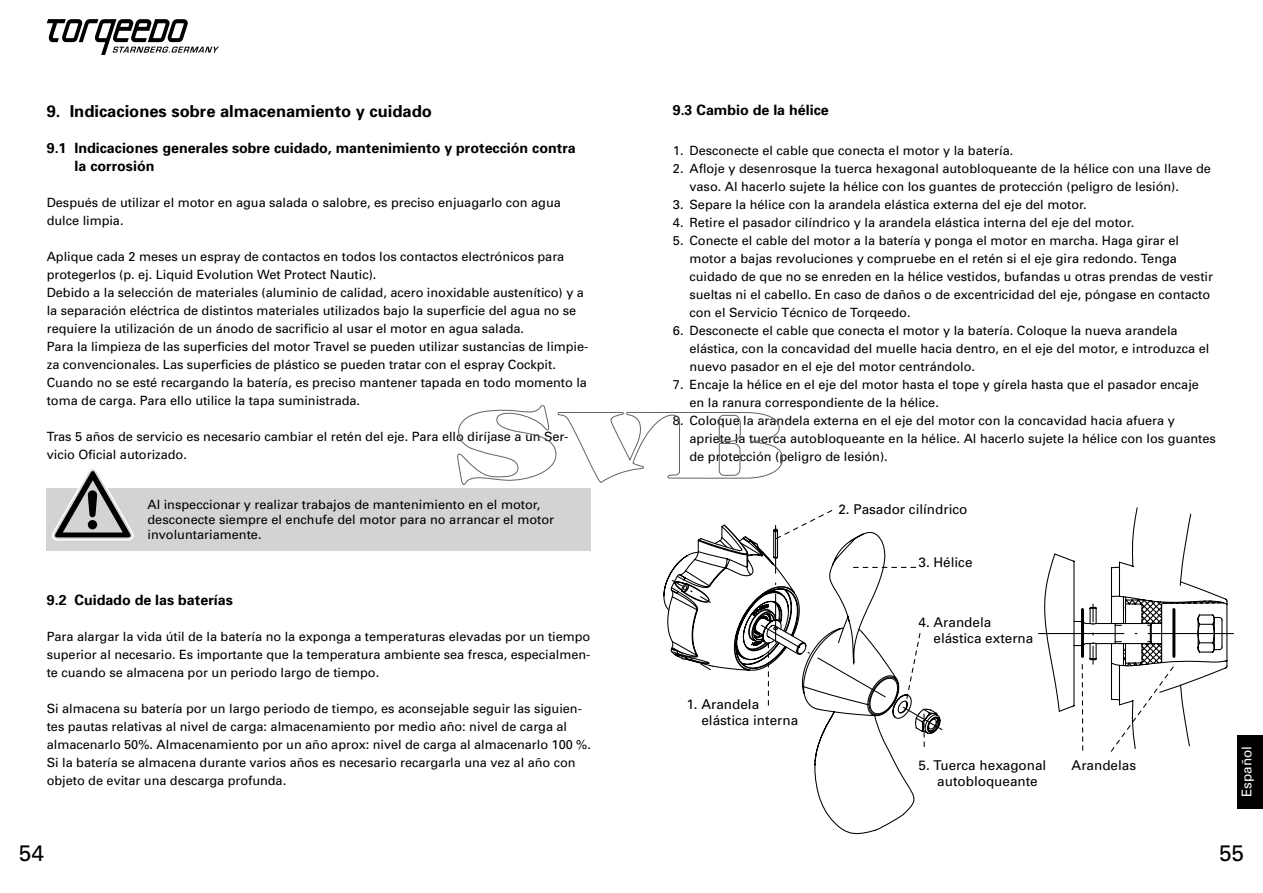
<style>
.page{position:relative;width:1263px;height:893px;background:#fff}
.page>*{position:absolute;margin:0;border:0;box-sizing:border-box;transform-origin:0 0}
.t1{font:22.5px "Univers";color:#000}
.t2{font:700 16.5px "Univers";color:#000}
.t3{font:700 14.25px/18px "Univers";color:#000}
.t4{font:13.5px/16.2px "Univers";color:#000}
.t5{font:13.5px "Univers";color:#fff}
.t6{font:12.75px/18px "Univers";color:#000}
</style>
<div class="page">
<svg style="left:47px;top:19px;width:172px;height:36px"></svg>
<div style="left:1237px;top:735px;width:26px;height:73px;background:#000"></div>
<div style="left:47px;top:488px;width:544px;height:63px;background:#d1d3d4"></div>
<svg style="left:52px;top:469px;width:82px;height:72px"></svg>
<svg style="left:814px;top:731px;width:122px;height:104px"></svg>
<svg style="left:663px;top:531px;width:280px;height:200px"></svg>
<svg style="left:670px;top:510px;width:163px;height:195px"></svg>
<svg style="left:853px;top:567px;width:63px;height:1px"></svg>
<svg style="left:923px;top:714px;width:2px;height:32px"></svg>
<svg style="left:906px;top:632px;width:15px;height:68px"></svg>
<svg style="left:1038px;top:507px;width:196px;height:245px"></svg>
<hr style="left:1172px;top:609px;width:3px;height:47px;background:#000">
<hr style="left:1081px;top:609px;width:3px;height:47px;background:#000">
<svg style="left:457px;top:405px;width:326px;height:80px"></svg>
<p class="t2" style="left:47px;top:101px;width:387px">9. Indicaciones sobre almacenamiento y cuidado</p>
<p class="t3" style="left:75px;top:139px;width:503px;text-indent:-28px">9.1 Indicaciones generales sobre cuidado, mantenimiento y protección contra la corrosión</p>
<p class="t6" style="left:47px;top:194px;width:516px">Después de utilizar el motor en agua salada o salobre, es preciso enjuagarlo con agua dulce limpia.</p>
<p class="t6" style="left:47px;top:248px;width:543px">Aplique cada 2 meses un espray de contactos en todos los contactos electrónicos para protegerlos (p. ej. Liquid Evolution Wet Protect Nautic).<br>Debido a la selección de materiales (aluminio de calidad, acero inoxidable austenítico) y a la separación eléctrica de distintos materiales utilizados bajo la superficie del agua no se requiere la utilización de un ánodo de sacrificio al usar el motor en agua salada.<br>Para la limpieza de las superficies del motor Travel se pueden utilizar sustancias de limpie&shy;za convencionales. Las superficies de plástico se pueden tratar con el espray Cockpit.<br>Cuando no se esté recargando la batería, es preciso mantener tapada en todo momento la toma de carga. Para ello utilice la tapa suministrada.</p>
<p class="t6" style="left:47px;top:428px;width:523px">Tras 5 años de servicio es necesario cambiar el retén del eje. Para ello diríjase a un Ser&shy;vicio Oficial autorizado.</p>
<p class="t6" style="left:147px;top:497px;width:408px;line-height:15px">Al inspeccionar y realizar trabajos de mantenimiento en el motor, desconecte siempre el enchufe del motor para no arrancar el motor involuntariamente.</p>
<p class="t3" style="left:47px;top:590px;width:188px">9.2 Cuidado de las baterías</p>
<p class="t6" style="left:47px;top:627px;width:545px;text-align:justify">Para alargar la vida útil de la batería no la exponga a temperaturas elevadas por un tiempo superior al necesario. Es importante que la temperatura ambiente sea fresca, especialmen&shy;te cuando se almacena por un periodo largo de tiempo.</p>
<p class="t6" style="left:47px;top:699px;width:546px">Si almacena su batería por un largo periodo de tiempo, es aconsejable seguir las siguien&shy;tes pautas relativas al nivel de carga: almacenamiento por medio año: nivel de carga al almacenarlo 50%. Almacenamiento por un año aprox: nivel de carga al almacenarlo 100 %.<br>Si la batería se almacena durante varios años es necesario recargarla una vez al año con objeto de evitar una descarga profunda.</p>
<p class="t3" style="left:673px;top:101px;width:158px">9.3 Cambio de la hélice</p>
<p class="t6" style="left:673px;top:141px;width:342px">1. Desconecte el cable que conecta el motor y la batería.</p>
<p class="t6" style="left:689px;top:159px;width:523px;text-indent:-16px">2. Afloje y desenrosque la tuerca hexagonal autobloqueante de la hélice con una llave de vaso. Al hacerlo sujete la hélice con los guantes de protección (peligro de lesión).</p>
<p class="t6" style="left:673px;top:195px;width:415px">3. Separe la hélice con la arandela elástica externa del eje del motor.</p>
<p class="t6" style="left:673px;top:213px;width:463px">4. Retire el pasador cilíndrico y la arandela elástica interna del eje del motor.</p>
<p class="t6" style="left:689px;top:231px;width:525px;text-indent:-16px">5. Conecte el cable del motor a la batería y ponga el motor en marcha. Haga girar el motor a bajas revoluciones y compruebe en el retén si el eje gira redondo. Tenga cuidado de que no se enreden en la hélice vestidos, bufandas u otras prendas de vestir sueltas ni el cabello. En caso de daños o de excentricidad del eje, póngase en contacto con el Servicio Técnico de Torqeedo.</p>
<p class="t6" style="left:689px;top:321px;width:521px;text-indent:-16px">6. Desconecte el cable que conecta el motor y la batería. Coloque la nueva arandela elástica, con la concavidad del muelle hacia dentro, en el eje del motor, e introduzca el nuevo pasador en el eje del motor centrándolo.</p>
<p class="t6" style="left:689px;top:375px;width:511px;text-indent:-16px">7. Encaje la hélice en el eje del motor hasta el tope y gírela hasta que el pasador encaje en la ranura correspondiente de la hélice.</p>
<p class="t6" style="left:689px;top:411px;width:528px;text-indent:-16px">8. Coloque la arandela externa en el eje del motor con la concavidad hacia afuera y apriete la tuerca autobloqueante en la hélice. Al hacerlo sujete la hélice con los guantes de protección (peligro de lesión).</p>
<p class="t4" style="left:838px;top:501px;width:131px">2. Pasador cilíndrico</p>
<p class="t4" style="left:918px;top:554px;width:56px">3. Hélice</p>
<p class="t4" style="left:701px;top:696px;width:98px;text-indent:-15px">1. Arandela elástica interna</p>
<p class="t4" style="left:933px;top:614px;width:101px;text-indent:-15px">4. Arandela elástica externa</p>
<p class="t4" style="left:937px;top:757px;width:111px;text-indent:-19px">5. Tuerca hexagonal autobloqueante</p>
<p class="t4" style="left:1071px;top:757px;width:66px">Arandelas</p>
<p class="t5" style="left:1239px;top:797px;width:53px;rotate:-90deg">Español</p>
<h1 class="t1" style="left:19px;top:840px;width:27px">54</h1>
<h1 class="t1" style="left:1219px;top:840px;width:27px">55</h1>
</div>
